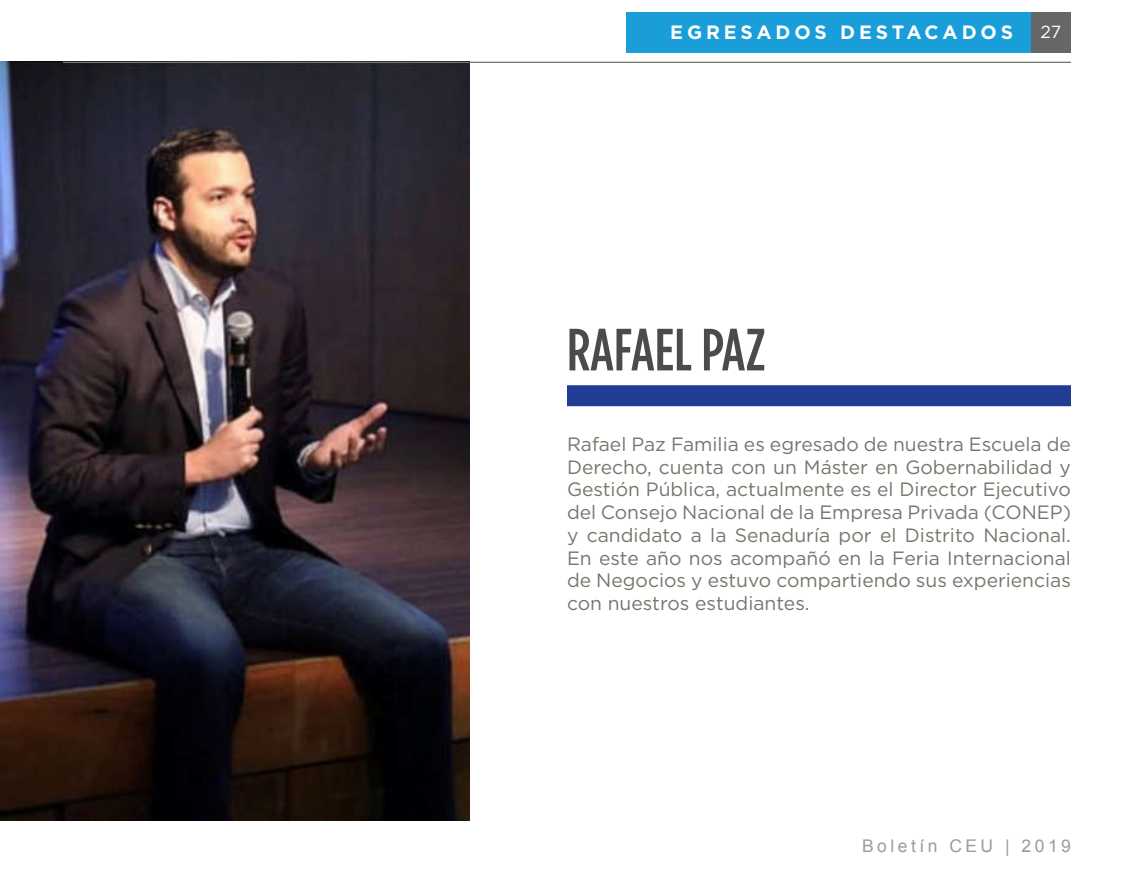
<style>
.page{position:relative;width:1134px;height:882px;background:#fff}
.page>*{position:absolute;margin:0;border:0;box-sizing:border-box;transform-origin:0 0}
.t1{font:500 condensed 59.5px "Gotham HTF";color:#4a4c4c}
.t2{font:19.25px/22.8px "Gotham HTF";color:#72786b;text-align:justify}
.t3{font:700 19.25px "Gotham HTF";letter-spacing:.2em;color:#fff}
.t4{font:17.5px "Arial";letter-spacing:.2em;color:#9a9c9e}
.t5{font:17.5px "Gotham HTF";color:#fff}
</style>
<div class="page">
<div style="left:567px;top:385px;width:504px;height:21px;background:#233d95"></div>
<img style="left:0;top:62px;width:470px;height:758px">
<hr style="left:63px;top:62px;width:1008px;height:1px;background:#73776c">
<div style="left:1031px;top:12px;width:40px;height:40px;background:#656666"></div>
<div style="left:626px;top:12px;width:405px;height:40px;background:#199eda"></div>
<p class="t3" style="left:670px;top:21px;width:344px">EGRESADOS DESTACADOS</p>
<p class="t5" style="left:1041px;top:24px;width:22px">27</p>
<h1 class="t1" style="left:567px;top:317px;width:200px">RAFAEL PAZ</h1>
<p class="t2" style="left:567px;top:433px;width:506px">Rafael Paz Familia es egresado de nuestra Escuela de Derecho, cuenta con un Máster en Gobernabilidad y Gestión Pública, actualmente es el Director Ejecutivo del Consejo Nacional de la Empresa Privada (CONEP) y candidato a la Senaduría por el Distrito Nacional.<br>En este año nos acompañó en la Feria Internacional de Negocios y estuvo compartiendo sus experiencias con nuestros estudiantes.</p>
<p class="t4" style="left:862px;top:839px;width:210px">Boletín CEU | 2019</p>
</div>
